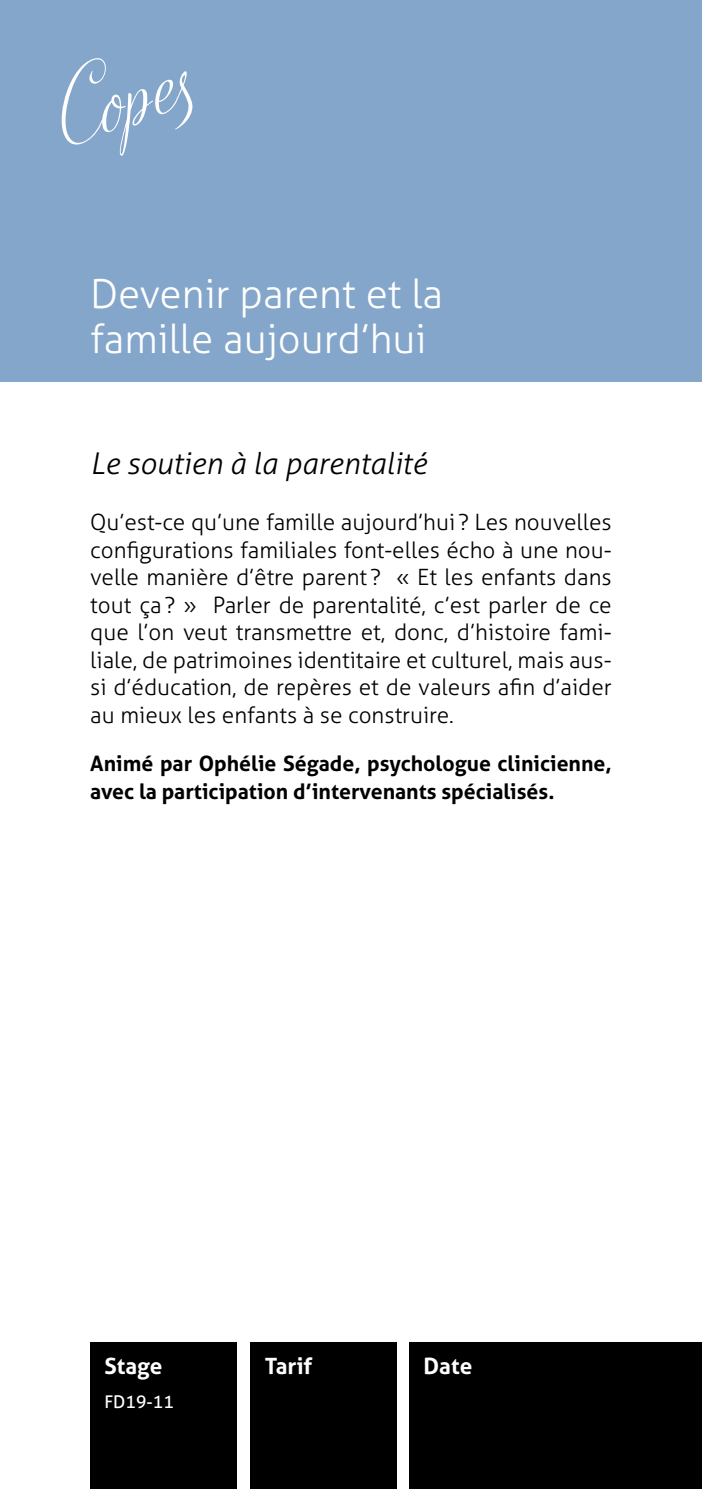
<style>
.page{position:relative;width:702px;height:1489px;background:#fff}
.page>*{position:absolute;margin:0;border:0;box-sizing:border-box;transform-origin:0 0}
.t1{font:300 40px/45px "Aller";color:#fff}
.t2{font:italic 300 30px "Aller";color:#000}
.t3{font:300 22.5px/27.5px "Aller";color:#000;text-align:justify}
.t4{font:700 22.5px "Aller";color:#fff}
.t5{font:700 21.25px/27.5px "Aller";color:#000}
.t6{font:17.5px "Aller";color:#fff}
</style>
<div class="page">
<div style="left:0;top:0;width:702px;height:381px;background:#84a6ca"></div>
<svg style="left:61px;top:58px;width:132px;height:98px"></svg>
<div style="left:90px;top:1342px;width:146px;height:146px;background:#000"></div>
<div style="left:250px;top:1342px;width:146px;height:146px;background:#000"></div>
<div style="left:409px;top:1342px;width:293px;height:146px;background:#000"></div>
<h1 class="t1" style="left:90px;top:271px;width:354px">Devenir parent et la famille aujourd’hui</h1>
<h2 class="t2" style="left:90px;top:445px;width:338px">Le soutien à la parentalité</h2>
<p class="t3" style="left:90px;top:508px;width:523px">Qu’est-ce qu’une famille aujourd’hui ? Les nouvelles configurations familiales font-elles écho à une nou&shy;velle manière d’être parent ? « Et les enfants dans tout ça? » Parler de parentalité, c’est parler de ce que l’on veut transmettre et, donc, d’histoire fami&shy;liale, de patrimoines identitaire et culturel, mais aus&shy;si d’éducation, de repères et de valeurs afin d’aider au mieux les enfants à se construire.</p>
<p class="t5" style="left:90px;top:749px;width:523px">Animé par Ophélie Ségade, psychologue clinicienne, avec la participation d’intervenants spécialisés.</p>
<p class="t4" style="left:104px;top:1351px;width:59px">Stage</p>
<p class="t6" style="left:104px;top:1391px;width:71px">FD19-11</p>
<p class="t4" style="left:265px;top:1351px;width:49px">Tarif</p>
<p class="t4" style="left:423px;top:1351px;width:50px">Date</p>
</div>
